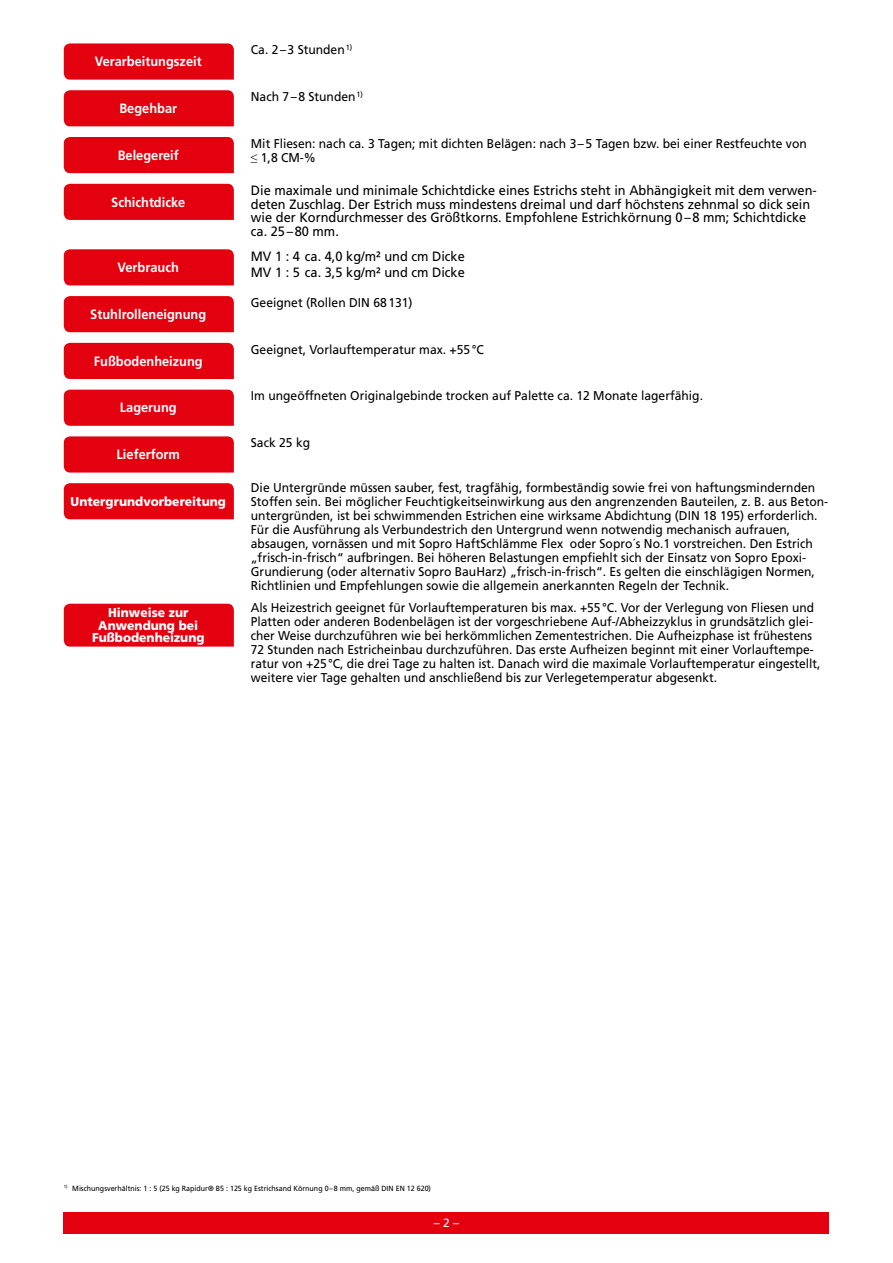
<style>
.page{position:relative;width:893px;height:1263px;background:#fff}
.page>*{position:absolute;margin:0;border:0;box-sizing:border-box;transform-origin:0 0}
._18_TAB_R{font:13.5px/13.5px "Frutiger LT";color:#000;scale:.95 1}
.t1{font:700 13.5px "Frutiger LT";color:#fff;scale:.95 1}
._22_Rückseite{font:12.75px/14.1px "Frutiger LT";color:#000;scale:.95 1}
._22_Rückseite-2{font:12.75px/14.1px "Frutiger LT";color:#000;scale:.94 1}
._18_TAB_R-2{font:12.75px "Frutiger LT";color:#000;scale:.95 1}
.t2{font:900 12.75px/12.8px "Frutiger LT";color:#fff;text-align:center;scale:.95 1}
._03_Pagina{font:12px "Frutiger LT";color:#fff}
._14_Sternchenklausel{font:7.5px "Frutiger LT";color:#000;scale:.95 1}
</style>
<div class="page">
<div style="left:64px;top:1212px;width:765px;height:21px;background:#e3000f"></div>
<div style="left:64px;top:43px;width:170px;height:37px;background:#e3000f"></div>
<div style="left:64px;top:90px;width:170px;height:36px;background:#e3000f"></div>
<div style="left:64px;top:137px;width:170px;height:36px;background:#e3000f"></div>
<div style="left:64px;top:184px;width:170px;height:36px;background:#e3000f"></div>
<div style="left:64px;top:249px;width:170px;height:36px;background:#e3000f"></div>
<div style="left:64px;top:296px;width:170px;height:36px;background:#e3000f"></div>
<div style="left:64px;top:343px;width:170px;height:36px;background:#e3000f"></div>
<div style="left:64px;top:390px;width:170px;height:36px;background:#e3000f"></div>
<div style="left:64px;top:436px;width:170px;height:37px;background:#e3000f"></div>
<div style="left:64px;top:483px;width:170px;height:36px;background:#e3000f"></div>
<div style="left:64px;top:604px;width:170px;height:43px;background:#e3000f"></div>
<p class="t1" style="left:95px;top:54px;width:114px">Verarbeitungszeit</p>
<p class="t1" style="left:119px;top:100px;width:62px">Begehbar</p>
<p class="t1" style="left:118px;top:147px;width:66px">Belegereif</p>
<p class="t1" style="left:111px;top:194px;width:80px">Schichtdicke</p>
<p class="t1" style="left:118px;top:259px;width:66px">Verbrauch</p>
<p class="t1" style="left:90px;top:306px;width:124px">Stuhlrolleneignung</p>
<p class="t1" style="left:94px;top:353px;width:116px">Fußbodenheizung</p>
<p class="t1" style="left:120px;top:400px;width:62px">Lagerung</p>
<p class="t1" style="left:117px;top:447px;width:68px">Lieferform</p>
<p class="t2" style="left:71px;top:495px;width:165px">Untergrundvorbereitung</p>
<p class="t2" style="left:92px;top:606px;width:120px">Hinweise zur<br>Anwendung bei<br>Fußbodenheizung</p>
<p class="_22_Rückseite" style="left:251px;top:43px;width:108px">Ca. 2–3 Stunden<sup>1)</sup></p>
<p class="_22_Rückseite" style="left:251px;top:90px;width:119px">Nach 7–8 Stunden<sup>1)</sup></p>
<p class="_22_Rückseite" style="left:251px;top:136px;width:587px">Mit Fliesen: nach ca. 3 Tagen; mit dichten Belägen: nach 3–5 Tagen bzw. bei einer Restfeuchte von ≤ 1,8 CM-%</p>
<p class="_18_TAB_R" style="left:251px;top:184px;width:597px">Die maximale und minimale Schichtdicke eines Estrichs steht in Abhängigkeit mit dem verwen&shy;deten Zuschlag. Der Estrich muss mindestens dreimal und darf höchstens zehnmal so dick sein wie der Korndurchmesser des Größtkorns. Empfohlene Estrichkörnung 0–8 mm; Schichtdicke ca. 25–80 mm.</p>
<p class="_18_TAB_R" style="left:251px;top:249px;width:227px">MV 1 : 4 ca. 4,0 kg/m² und cm Dicke</p>
<p class="_18_TAB_R" style="left:251px;top:266px;width:227px">MV 1 : 5 ca. 3,5 kg/m² und cm Dicke</p>
<p class="_18_TAB_R-2" style="left:251px;top:295px;width:172px">Geeignet (Rollen DIN 68131)</p>
<p class="_18_TAB_R-2" style="left:251px;top:342px;width:247px">Geeignet, Vorlauftemperatur max. +55°C</p>
<p class="_18_TAB_R-2" style="left:251px;top:388px;width:477px">Im ungeöffneten Originalgebinde trocken auf Palette ca. 12 Monate lagerfähig.</p>
<p class="_18_TAB_R-2" style="left:251px;top:435px;width:64px">Sack 25 kg</p>
<p class="_22_Rückseite" style="left:251px;top:480px;width:609px">Die Untergründe müssen sauber, fest, tragfähig, formbeständig sowie frei von haftungsmindernden<br>Stoffen sein. Bei möglicher Feuchtigkeitseinwirkung aus den angrenzenden Bauteilen, z. B. aus Beton&shy;untergründen, ist bei schwimmenden Estrichen eine wirksame Abdichtung (DIN 18 195) erforderlich.</p>
<p class="_22_Rückseite" style="left:251px;top:522px;width:595px">Für die Ausführung als Verbundestrich den Untergrund wenn notwendig mechanisch aufrauen, absaugen, vornässen und mit Sopro HaftSchlämme Flex oder Sopro´s No.1 vorstreichen. Den Estrich „frisch-in-frisch“ aufbringen. Bei höheren Belastungen empfiehlt sich der Einsatz von Sopro Epoxi-Grundierung (oder alternativ Sopro BauHarz) „frisch-in-frisch“. Es gelten die einschlägigen Normen, Richtlinien und Empfehlungen sowie die allgemein anerkannten Regeln der Technik.</p>
<p class="_22_Rückseite-2" style="left:251px;top:601px;width:607px">Als Heizestrich geeignet für Vorlauftemperaturen bis max. +55°C. Vor der Verlegung von Fliesen und Platten oder anderen Bodenbelägen ist der vorgeschriebene Auf-/Abheizzyklus in grundsätzlich glei&shy;cher Weise durchzuführen wie bei herkömmlichen Zementestrichen. Die Aufheizphase ist frühestens 72 Stunden nach Estricheinbau durchzuführen. Das erste Aufheizen beginnt mit einer Vorlauftempe&shy;ratur von +25°C, die drei Tage zu halten ist. Danach wird die maximale Vorlauftemperatur eingestellt, weitere vier Tage gehalten und anschließend bis zur Verlegetemperatur abgesenkt.</p>
<p class="_14_Sternchenklausel" style="left:64px;top:1184px;width:388px"><sup>1)</sup> Mischungsverhältnis: 1 : 5 (25 kg Rapidur® B5 : 125 kg Estrichsand Körnung 0–8 mm, gemäß DIN EN 12 620)</p>
<p class="_03_Pagina" style="left:434px;top:1215px;width:27px">– 2 –</p>
</div>
